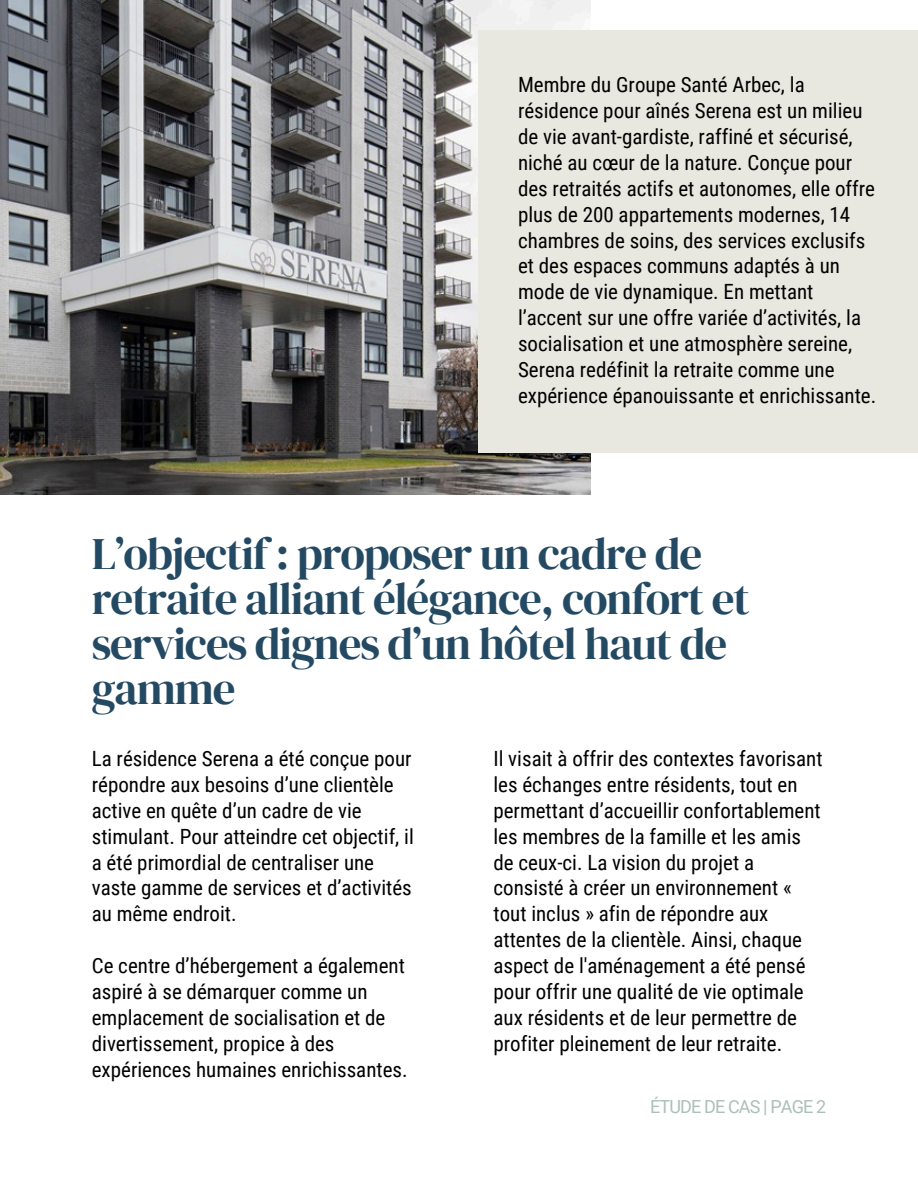
<style>
.page{position:relative;width:918px;height:1188px;background:#fff}
.page>*{position:absolute;margin:0;border:0;box-sizing:border-box;transform-origin:0 0}
.t1{font:45px/45px "DM Serif Display";letter-spacing:-.025em;color:#244a63}
.t2{font:21px/25.8px "Roboto Condensed";color:#000}
.t3{font:18px "Roboto";letter-spacing:-.045em;color:#adbfba}
</style>
<div class="page">
<img style="left:0;top:0;width:591px;height:495px">
<div style="left:478px;top:30px;width:440px;height:422px;background:#e8e8e0"></div>
<h2 class="t2" style="left:518px;top:72px;width:360px">Membre du Groupe Santé Arbec, la résidence pour aînés Serena est un milieu de vie avant-gardiste, raffiné et sécurisé, niché au cœur de la nature. Conçue pour des retraités actifs et autonomes, elle offre plus de 200 appartements modernes, 14 chambres de soins, des services exclusifs et des espaces communs adaptés à un mode de vie dynamique. En mettant l’accent sur une offre variée d’activités, la socialisation et une atmosphère sereine, Serena redéfinit la retraite comme une expérience épanouissante et enrichissante.</h2>
<p class="t1" style="left:92px;top:530px;width:659px">L’objectif : proposer un cadre de retraite alliant élégance, confort et services dignes d’un hôtel haut de gamme</p>
<h2 class="t2" style="left:92px;top:746px;width:324px">La résidence Serena a été conçue pour répondre aux besoins d’une clientèle active en quête d’un cadre de vie stimulant. Pour atteindre cet objectif, il a été primordial de centraliser une vaste gamme de services et d’activités au même endroit.</h2>
<h1 class="t2" style="left:92px;top:953px;width:317px">Ce centre d’hébergement a également aspiré à se démarquer comme un emplacement de socialisation et de divertissement, propice à des expériences humaines enrichissantes.</h1>
<h2 class="t2" style="left:493px;top:746px;width:331px">Il visait à offrir des contextes favorisant les échanges entre résidents, tout en permettant d’accueillir confortablement les membres de la famille et les amis de ceux-ci. La vision du projet a consisté à créer un environnement « tout inclus » afin de répondre aux attentes de la clientèle. Ainsi, chaque aspect de l'aménagement a été pensé pour offrir une qualité de vie optimale aux résidents et de leur permettre de profiter pleinement de leur retraite.</h2>
<h2 class="t3" style="left:650px;top:1096px;width:177px">ÉTUDE DE CAS | PAGE 2</h2>
</div>
